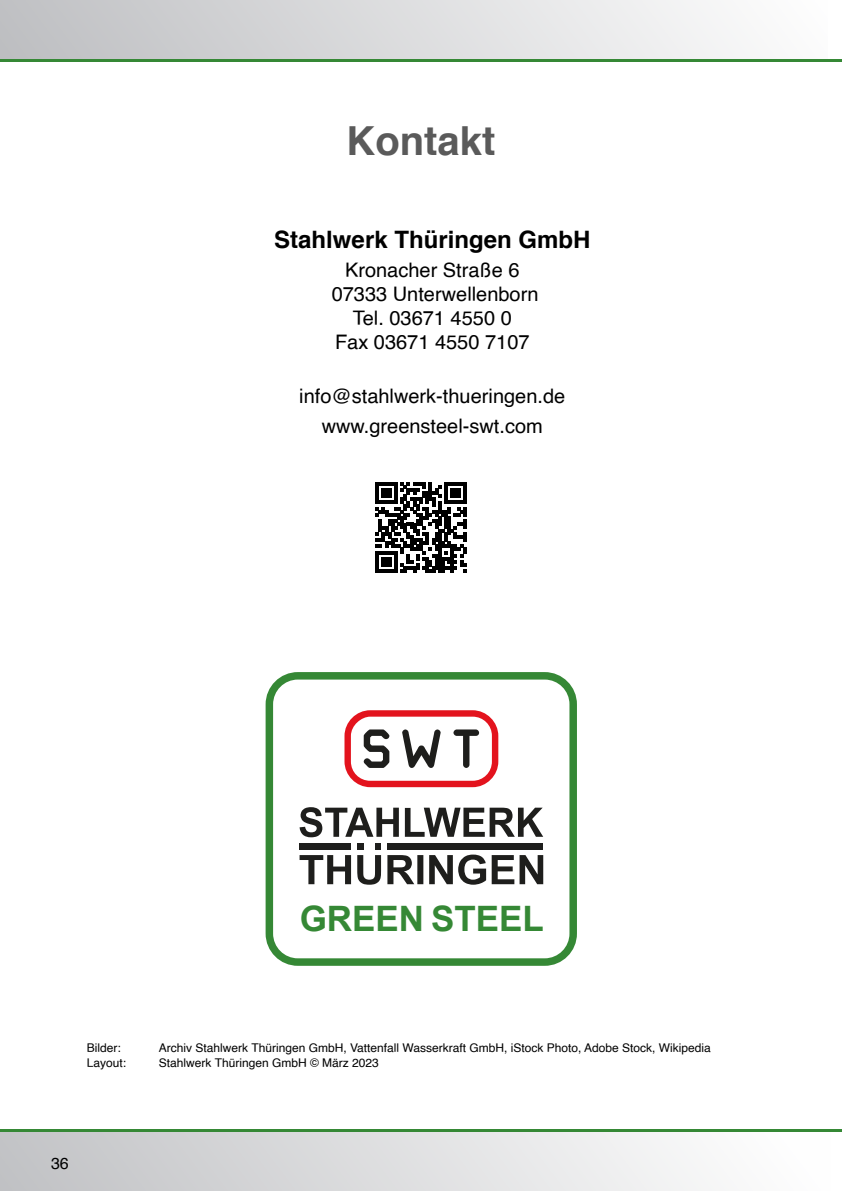
<style>
.page{position:relative;width:842px;height:1191px;background:#fff}
.page>*{position:absolute;margin:0;border:0;box-sizing:border-box;transform-origin:0 0}
.t1{font:700 40px "Helvetica";color:#5a5a5a}
.t2{font:700 35px "Arial";color:#358835}
.t3{font:700 24px "Helvetica";color:#000}
.t4{font:20px/24px "Helvetica";color:#000;text-align:center}
.t5{font:16px "Helvetica";color:#000}
.t6{font:12px "Helvetica";color:#000}
</style>
<div class="page">
<div style="left:0;top:1130px;width:830px;height:61px;background:linear-gradient(to right,#c1c2c5,#fff)"></div>
<hr style="left:0;top:1128px;width:842px;height:3px;background:#358835">
<div style="left:0;top:0;width:828px;height:60px;background:linear-gradient(to right,#bebfc2,#fdfdfd)"></div>
<hr style="left:0;top:60px;width:842px;height:2px;background:#358835">
<svg style="left:376px;top:482px;width:90px;height:91px"></svg>
<svg style="left:266px;top:672px;width:311px;height:293px"></svg>
<h1 class="t1" style="left:347px;top:108px;width:150px">Kontakt</h1>
<h3 class="t3" style="left:274px;top:220px;width:318px">Stahlwerk Thüringen GmbH</h3>
<h3 class="t4" style="left:332px;top:259px;width:208px">Kronacher Straße 6<br>07333 Unterwellenborn<br>Tel. 03671 4550 0<br>Fax 03671 4550 7107</h3>
<h3 class="t4" style="left:299px;top:382px;width:267px;line-height:29.6px">info@stahlwerk-thueringen.de www.greensteel-swt.com</h3>
<h2 class="t2" style="left:300px;top:894px;width:246px">GREEN STEEL</h2>
<p class="t6" style="left:87px;top:1039px;width:36px">Bilder:</p>
<p class="t6" style="left:159px;top:1039px;width:554px">Archiv Stahlwerk Thüringen GmbH, Vattenfall Wasserkraft GmbH, iStock Photo, Adobe Stock, Wikipedia</p>
<p class="t6" style="left:87px;top:1053px;width:41px">Layout:</p>
<p class="t6" style="left:159px;top:1053px;width:222px">Stahlwerk Thüringen GmbH © März 2023</p>
<h3 class="t5" style="left:51px;top:1151px;width:19px">36</h3>
</div>
